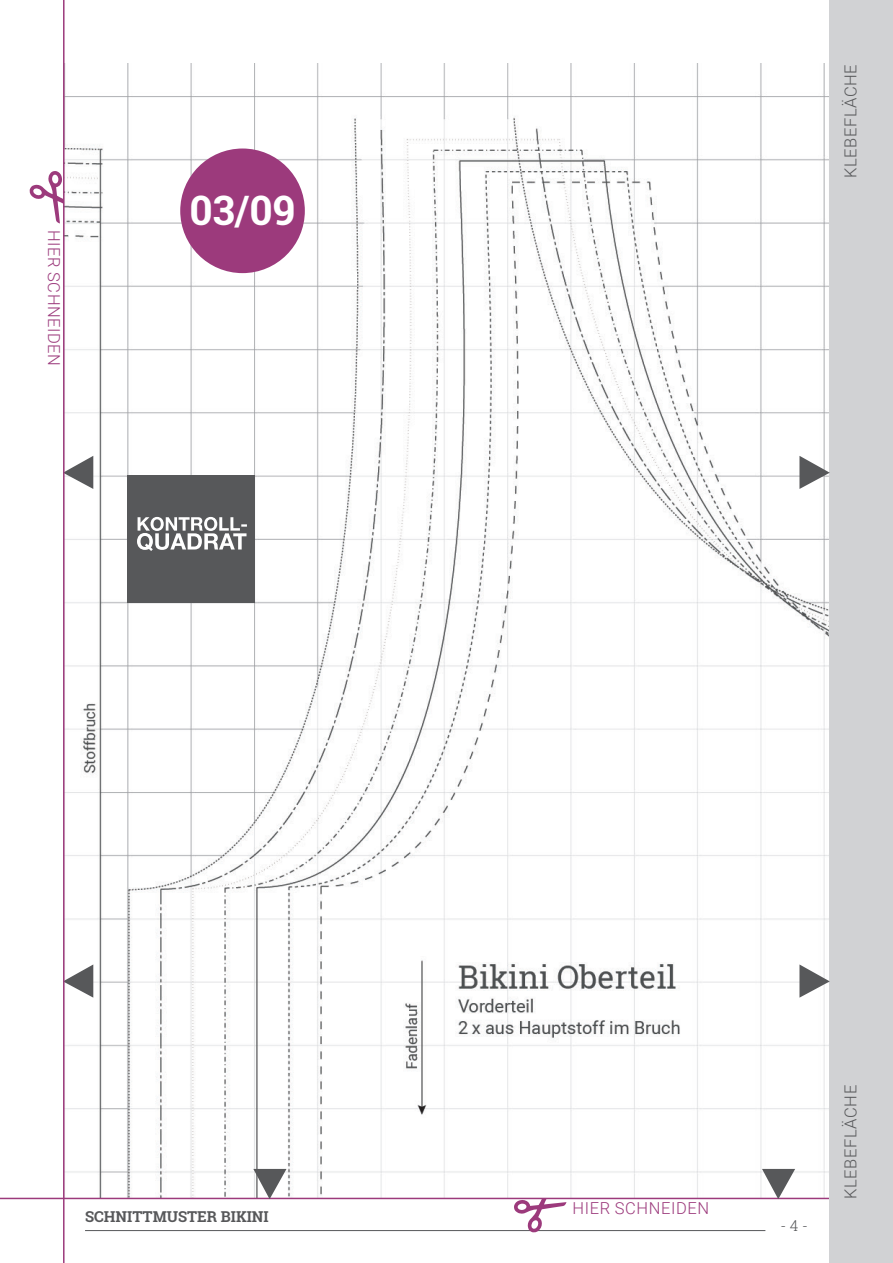
<style>
.page{position:relative;width:893px;height:1263px;background:#fff}
.page>*{position:absolute;margin:0;border:0;box-sizing:border-box;transform-origin:0 0}
.Überschriften_Schnit{font:700 40.65px "Roboto Slab";color:#fff}
.t1{font:300 16.5px "Roboto";letter-spacing:.035em;color:#57585a}
.t2{font:300 16.5px "Roboto";letter-spacing:.035em;color:#9c3a7c}
.Absatzformat_1{font:700 15px "Roboto Slab";color:#57585a}
.t3{font:300 15px "Roboto Slab";color:#57585a}
</style>
<div class="page">
<img style="left:65px;top:64px;width:764px;height:1134px">
<div style="left:128px;top:475px;width:127px;height:127px;background:#57585a"></div>
<svg style="left:137px;top:517px;width:110px;height:34px"></svg>
<div style="left:180px;top:148px;width:125px;height:125px;background:#9c3a7c;border-radius:50%"></div>
<hr style="left:85px;top:1230px;width:680px;height:1px;background:#57585a">
<svg style="left:65px;top:964px;width:28px;height:34px"></svg>
<svg style="left:65px;top:456px;width:28px;height:33px"></svg>
<hr style="left:0;top:1198px;width:830px;height:1px;background:#9c3a7c">
<hr style="left:63px;top:0;width:2px;height:1263px;background:#9c3a7c">
<div style="left:829px;top:0;width:64px;height:1263px;background:#d1d2d4"></div>
<svg style="left:253px;top:1169px;width:34px;height:30px"></svg>
<svg style="left:762px;top:1169px;width:33px;height:30px"></svg>
<svg style="left:799px;top:964px;width:31px;height:34px"></svg>
<svg style="left:799px;top:456px;width:31px;height:33px"></svg>
<svg style="left:513px;top:1199px;width:53px;height:34px"></svg>
<svg style="left:29px;top:171px;width:34px;height:52px"></svg>
<p class="t2" style="left:66px;top:230px;width:138px;rotate:90deg">HIER SCHNEIDEN</p>
<p class="Überschriften_Schnit" style="left:190px;top:182px;width:107px">03/09</p>
<p class="Absatzformat_1" style="left:85px;top:1207px;width:185px">SCHNITTMUSTER BIKINI</p>
<p class="t1" style="left:839px;top:178px;width:115px;rotate:-90deg">KLEBEFLÄCHE</p>
<p class="t2" style="left:573px;top:1196px;width:138px">HIER SCHNEIDEN</p>
<p class="t3" style="left:780px;top:1215px;width:29px">- 4 -</p>
<p class="t1" style="left:839px;top:1174px;width:115px;rotate:-90deg">KLEBEFLÄCHE</p>
<p class="t1" style="left:839px;top:1199px;width:115px;rotate:-90deg">KLEBEFLÄCHE</p>
</div>
